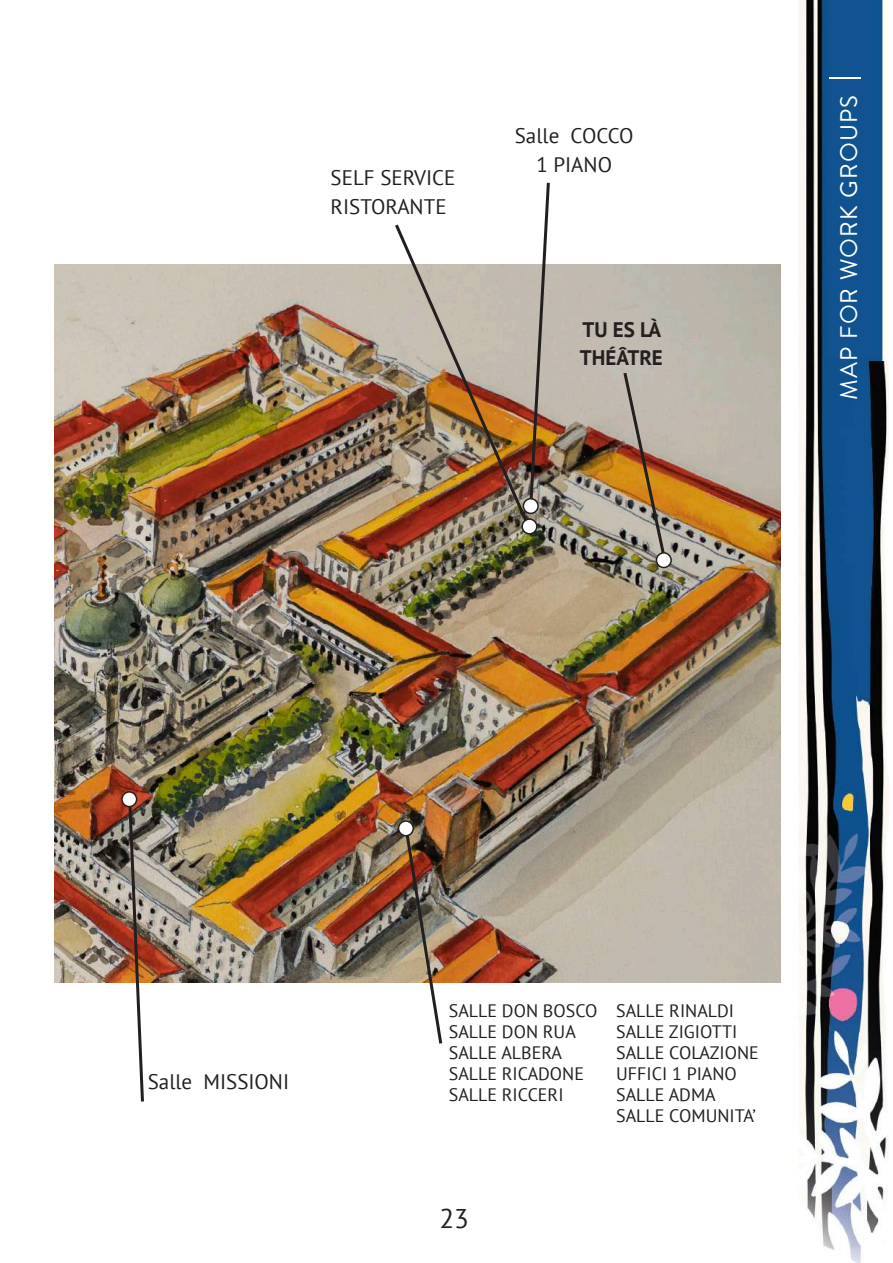
<style>
.page{position:relative;width:893px;height:1263px;background:#fff}
.page>*{position:absolute;margin:0;border:0;box-sizing:border-box;transform-origin:0 0}
.t1{font:27px "PT Sans";color:#231f20}
.t2{font:24px "Brandon Text";letter-spacing:.05em;color:#fff}
.t3{font:21px/28.5px "PT Sans";color:#231f20}
.t4{font:700 21px/28.5px "PT Sans";color:#231f20}
.t5{font:18px/21px "PT Sans";color:#231f20}
</style>
<div class="page">
<img style="left:799px;top:0;width:89px;height:1263px">
<hr style="left:829px;top:77px;width:32px;height:2px;background:#fff">
<img style="left:54px;top:265px;width:726px;height:718px">
<img style="left:127px;top:797px;width:19px;height:305px">
<img style="left:403px;top:825px;width:41px;height:219px">
<img style="left:621px;top:369px;width:47px;height:195px">
<div style="left:399px;top:821px;width:14px;height:15px;background:#fff;border-radius:50%"></div>
<div style="left:398px;top:820px;width:16px;height:16px;border:2px solid #231f20;border-radius:50%"></div>
<div style="left:122px;top:792px;width:15px;height:14px;background:#fff;border-radius:50%"></div>
<div style="left:121px;top:791px;width:16px;height:16px;border:2px solid #231f20;border-radius:50%"></div>
<div style="left:656px;top:553px;width:15px;height:14px;background:#fff;border-radius:50%"></div>
<div style="left:656px;top:552px;width:16px;height:16px;border:2px solid #231f20;border-radius:50%"></div>
<div style="left:522px;top:519px;width:15px;height:15px;background:#fff;border-radius:50%"></div>
<div style="left:521px;top:518px;width:17px;height:16px;border:2px solid #231f20;border-radius:50%"></div>
<img style="left:392px;top:182px;width:159px;height:344px">
<div style="left:523px;top:499px;width:15px;height:14px;background:#fff;border-radius:50%"></div>
<div style="left:523px;top:498px;width:16px;height:16px;border:2px solid #231f20;border-radius:50%"></div>
<p class="t3" style="left:331px;top:163px;width:126px">SELF SERVICE<br>RISTORANTE</p>
<p class="t3" style="left:515px;top:121px;width:120px;text-align:center">Salle COCCO<br>1 PIANO</p>
<p class="t4" style="left:580px;top:315px;width:85px">TU ES LÀ<br>THÉÂTRE</p>
<h2 class="t2" style="left:832px;top:400px;width:306px;rotate:-90deg">MAP FOR WORK GROUPS</h2>
<p class="t3" style="left:148px;top:1066px;width:143px">Salle MISSIONI</p>
<p class="t5" style="left:449px;top:1000px;width:150px">SALLE DON BOSCO<br>SALLE DON RUA<br>SALLE ALBERA<br>SALLE RICADONE<br>SALLE RICCERI</p>
<p class="t5" style="left:616px;top:1000px;width:144px">SALLE RINALDI<br>SALLE ZIGIOTTI<br>SALLE COLAZIONE<br>UFFICI 1 PIANO<br>SALLE ADMA<br>SALLE COMUNITA’</p>
<h1 class="t1" style="left:439px;top:1201px;width:31px">23</h1>
</div>
